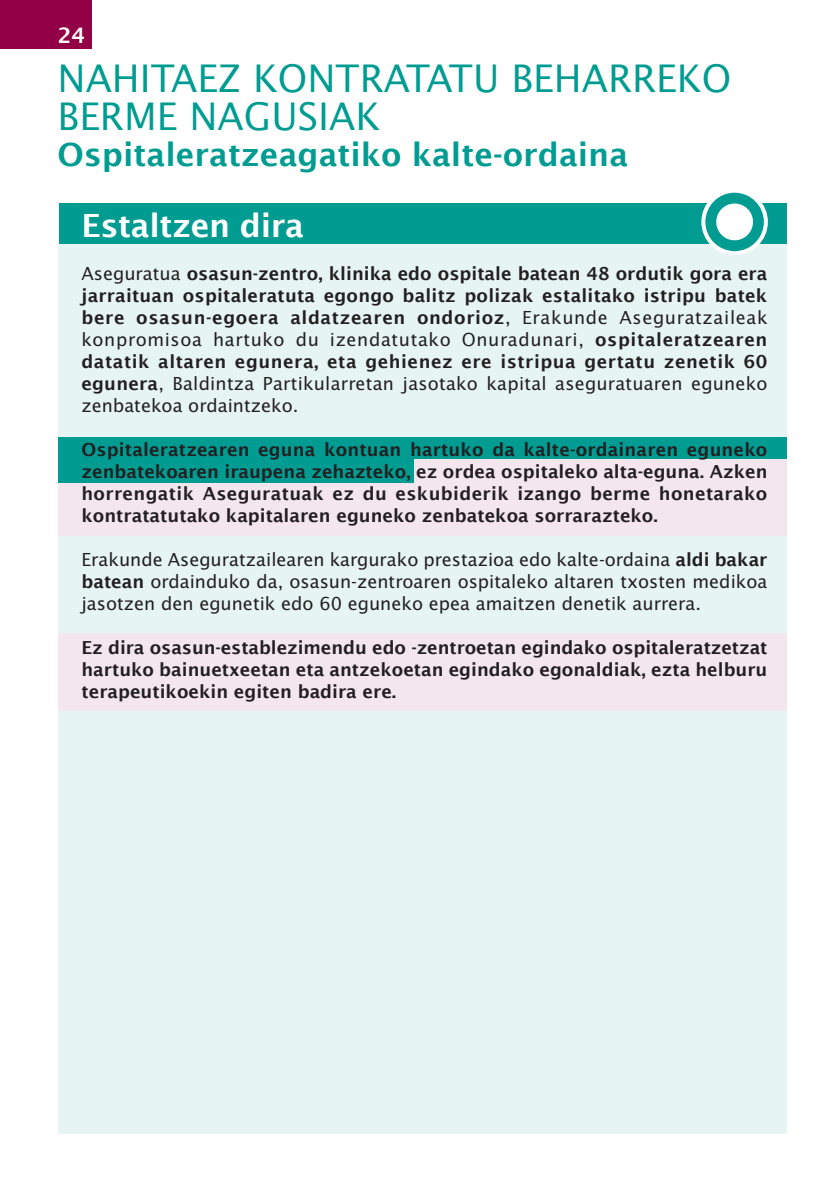
<style>
.page{position:relative;width:840px;height:1191px;background:#fff}
.page>*{position:absolute;margin:0;border:0;box-sizing:border-box;transform-origin:0 0}
.t1{font:38px/38px "Lucida Sans";color:#009c92}
.t2{font:600 32px "Lucida Sans";color:#009c92}
.t3{font:600 32px "Lucida Sans";letter-spacing:-.01em;color:#fff}
.t4{font:600 21.4px "Lucida Sans";color:#fff}
.t5{font:600 18px/22px "Lucida Sans";color:#231f20;text-align:justify}
.t6{font:18px/22px "Lucida Sans";color:#231f20;text-align:justify}
.s1{font-weight:400}
.s2{font-weight:600}
</style>
<div class="page">
<div style="left:59px;top:203px;width:727px;height:236px;background:#009c92"></div>
<div style="left:59px;top:244px;width:727px;height:889px;background:#e6f5f4"></div>
<div style="left:59px;top:437px;width:727px;height:50px;background:#009c92"></div>
<div style="left:59px;top:484px;width:727px;height:52px;background:#f4e6ed"></div>
<div style="left:414px;top:459px;width:372px;height:64px;background:#f4e6ed"></div>
<div style="left:59px;top:633px;width:727px;height:78px;background:#f4e6ed"></div>
<svg style="left:703px;top:191px;width:62px;height:62px"></svg>
<div style="left:701px;top:189px;width:66px;height:66px;border:4px solid #fff;border-radius:50%"></div>
<div style="left:717px;top:205px;width:33px;height:33px;background:#fff;border-radius:50%"></div>
<div style="left:715px;top:203px;width:37px;height:37px;border:4px solid #fff;border-radius:50%"></div>
<div style="left:0;top:0;width:91px;height:48px;background:#920046"></div>
<p class="t4" style="left:58px;top:22px;width:29px">24</p>
<h1 class="t1" style="left:57px;top:62px;width:675px">NAHITAEZ KONTRATATU BEHARREKO<br>BERME NAGUSIAK</h1>
<h2 class="t2" style="left:57px;top:135px;width:572px">Ospitaleratzeagatiko kalte-ordaina</h2>
<h2 class="t3" style="left:81px;top:206px;width:224px">Estaltzen dira</h2>
<p class="t5" style="left:81px;top:262px;width:687px"><span class="s1">Aseguratua</span> osasun-zentro, klinika edo ospitale batean 48 ordutik gora era jarraituan ospitaleratuta egongo balitz polizak estalitako istripu batek bere osasun-egoera aldatzearen ondorioz<span class="s1">, Erakunde Aseguratzaileak konpromisoa hartuko du izendatutako Onuradunari,</span> ospitaleratzearen datatik altaren egunera, eta gehienez ere istripua gertatu zenetik 60 egunera<span class="s1">, Baldintza Partikularretan jasotako kapital aseguratuaren eguneko zenbatekoa ordaintzeko.</span></p>
<p class="t5" style="left:81px;top:438px;width:687px">Ospitaleratzearen eguna kontuan hartuko da kalte-ordainaren eguneko zenbatekoaren iraupena zehazteko, ez ordea ospitaleko alta-eguna. Azken horrengatik Aseguratuak ez du eskubiderik izango berme honetarako kontratatutako kapitalaren eguneko zenbatekoa sorrarazteko.</p>
<p class="t6" style="left:81px;top:549px;width:687px">Erakunde Aseguratzailearen kargurako prestazioa edo kalte-ordaina <span class="s2">aldi bakar batean</span> ordainduko da, osasun-zentroaren ospitaleko altaren txosten medikoa jasotzen den egunetik edo 60 eguneko epea amaitzen denetik aurrera.</p>
<p class="t5" style="left:81px;top:636px;width:687px">Ez dira osasun-establezimendu edo -zentroetan egindako ospitaleratzetzat hartuko bainuetxeetan eta antzekoetan egindako egonaldiak, ezta helburu terapeutikoekin egiten badira ere.</p>
</div>
